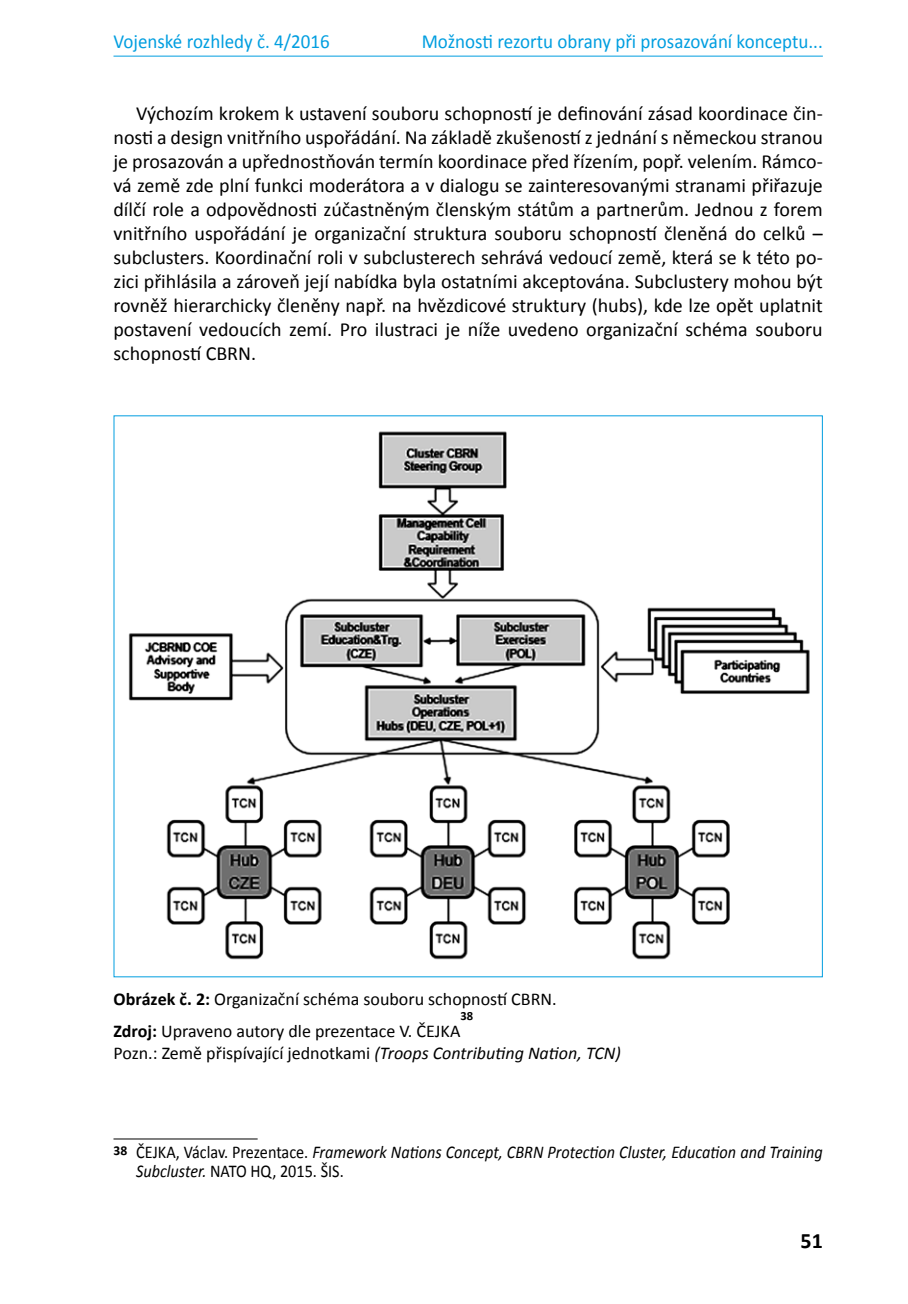
<style>
.page{position:relative;width:908px;height:1304px;background:#fff}
.page>*{position:absolute;margin:0;border:0;box-sizing:border-box;transform-origin:0 0}
.t1{font:700 22px "Calibri";color:#000}
.t2{font:20px/24px "Calibri";color:#000;text-align:justify}
.t3{font:20px "Calibri";color:#009ee0;scale:.95 1}
.t4{font:18px/32px "Calibri";color:#000}
.t5{font:italic 18px/19px "Calibri";color:#000;scale:.9 1}
.t6{font:700 12.6px "Calibri";color:#000}
.s1{font-weight:700}
.s2{font-style:italic}
.s3{font-style:normal}
</style>
<div class="page">
<hr style="left:113px;top:56px;width:709px;height:1px;background:#009ee0">
<img style="left:128px;top:431px;width:682px;height:529px">
<hr style="left:113px;top:1138px;width:144px;height:1px;background:#000">
<p class="t3" style="left:113px;top:29px;width:229px">Vojenské rozhledy č. 4/2016</p>
<p class="t3" style="left:421px;top:29px;width:423px">Možnosti rezortu obrany při prosazování konceptu...</p>
<p class="t2" style="left:113px;top:101px;width:710px;text-indent:23px">Výchozím krokem k ustavení souboru schopností je definování zásad koordinace čin&shy;nosti a design vnitřního uspořádání. Na základě zkušeností z jednání s německou stranou je prosazován a upřednostňován termín koordinace před řízením, popř. velením. Rámco&shy;vá země zde plní funkci moderátora a v dialogu se zainteresovanými stranami přiřazuje dílčí role a odpovědnosti zúčastněným členským státům a partnerům. Jednou z forem vnitřního uspořádání je organizační struktura souboru schopností členěná do celků – subclusters. Koordinační roli v subclusterech sehrává vedoucí země, která se k této po&shy;zici přihlásila a zároveň její nabídka byla ostatními akceptována. Subclustery mohou být rovněž hierarchicky členěny např. na hvězdicové struktury (hubs), kde lze opět uplatnit postavení vedoucích zemí. Pro ilustraci je níže uvedeno organizační schéma souboru schopností CBRN.</p>
<p class="t4" style="left:113px;top:983px;width:444px"><span class="s1">Obrázek č. 2:</span> Organizační schéma souboru schopností CBRN.<br><span class="s1">Zdroj:</span> Upraveno autory dle prezentace V. ČEJKA</p>
<p class="t6" style="left:460px;top:1008px;width:14px">38</p>
<p class="t4" style="left:113px;top:1037px;width:508px">Pozn.: Země přispívající jednotkami <span class="s2">(Troops Contributing Nation, TCN)</span></p>
<p class="t5" style="left:136px;top:1142px;width:764px;text-indent:-23px"><sup>38</sup> <span class="s3">ČEJKA, Václav. Prezentace.</span> Framework Nations Concept, CBRN Protection Cluster, Education and Training<br>Subcluster. <span class="s3">NATO HQ, 2015. ŠIS.</span></p>
<p class="t1" style="left:800px;top:1227px;width:24px">51</p>
</div>
